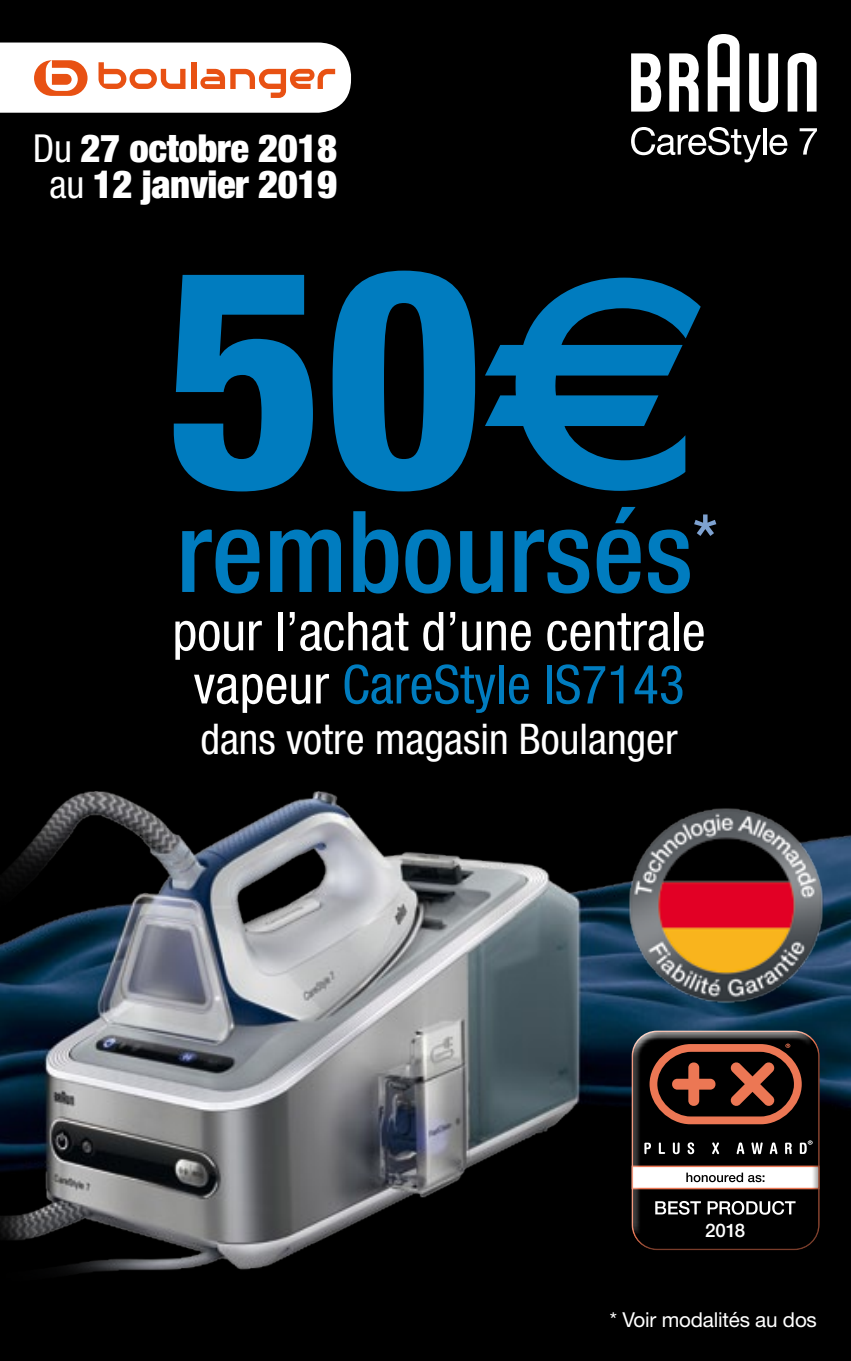
<style>
.page{position:relative;width:851px;height:1361px;background:#fff}
.page>*{position:absolute;margin:0;border:0;box-sizing:border-box;transform-origin:0 0}
.t1{font:800 condensed 305.7px "Helvetica Neue LT Pro";color:#007cbf}
.t2{font:500 condensed 113.1px "Helvetica Neue LT Pro";color:#007cbf}
.t3{font:500 condensed 66px "Helvetica Neue LT Pro";color:#7ea2d1}
.t4{font:condensed 53.7px/53.1px "Helvetica Neue LT Pro";color:#fff;text-align:center}
.t5{font:condensed 42.3px "Helvetica Neue LT Pro";color:#fff}
.t6{font:900 condensed 38.7px/36.3px "Helvetica Neue";letter-spacing:-.01em;color:#fff;text-align:center}
.t7{font:20.7px "Helvetica Neue";letter-spacing:-.01em;color:#fff}
.t8{font:500 18.6px "Helvetica Neue LT Pro";color:#fff}
.s1{font-weight:400}
.s2{font-family:"Euro Sans";font-weight:700;font-stretch:normal}
.s3{color:#007cbf}
</style>
<div class="page">
<div style="left:0;top:0;width:850px;height:1361px;background:#000"></div>
<img style="left:0;top:791px;width:850px;height:483px">
<div style="left:629px;top:1029px;width:192px;height:212px;background:#fff;opacity:.75"></div>
<div style="left:629px;top:1038px;width:192px;height:213px;background:#000;opacity:.5"></div>
<img style="left:610px;top:791px;width:231px;height:230px">
<svg style="left:0;top:43px;width:351px;height:70px;background:#f6dfd5"></svg>
<svg style="left:631px;top:53px;width:30px;height:59px"></svg>
<svg style="left:669px;top:53px;width:29px;height:59px"></svg>
<svg style="left:707px;top:34px;width:32px;height:78px"></svg>
<svg style="left:749px;top:53px;width:28px;height:59px"></svg>
<svg style="left:787px;top:53px;width:29px;height:59px"></svg>
<svg style="left:631px;top:127px;width:129px;height:35px"></svg>
<hr style="left:763px;top:128px;width:3px;height:27px;background:#fff">
<svg style="left:769px;top:135px;width:18px;height:20px"></svg>
<svg style="left:799px;top:128px;width:17px;height:27px"></svg>
<p class="t6" style="left:33px;top:129px;width:306px"><span class="s1">Du</span> 27 octobre 2018 <span class="s1">au</span> 12 janvier 2019</p>
<h1 class="t1" style="left:165px;top:189px;width:549px">50<span class="s2">€</span></h1>
<h2 class="t2" style="left:176px;top:484px;width:518px">remboursés</h2>
<p class="t3" style="left:693px;top:499px;width:26px">*</p>
<p class="t4" style="left:172px;top:604px;width:534px">pour l’achat d’une centrale vapeur <span class="s3">CareStyle IS7143</span></p>
<p class="t5" style="left:200px;top:714px;width:478px">dans votre magasin Boulanger</p>
<p class="t8" style="left:705px;top:1219px;width:42px">2018</p>
<p class="t7" style="left:609px;top:1307px;width:209px">* Voir modalités au dos</p>
</div>
